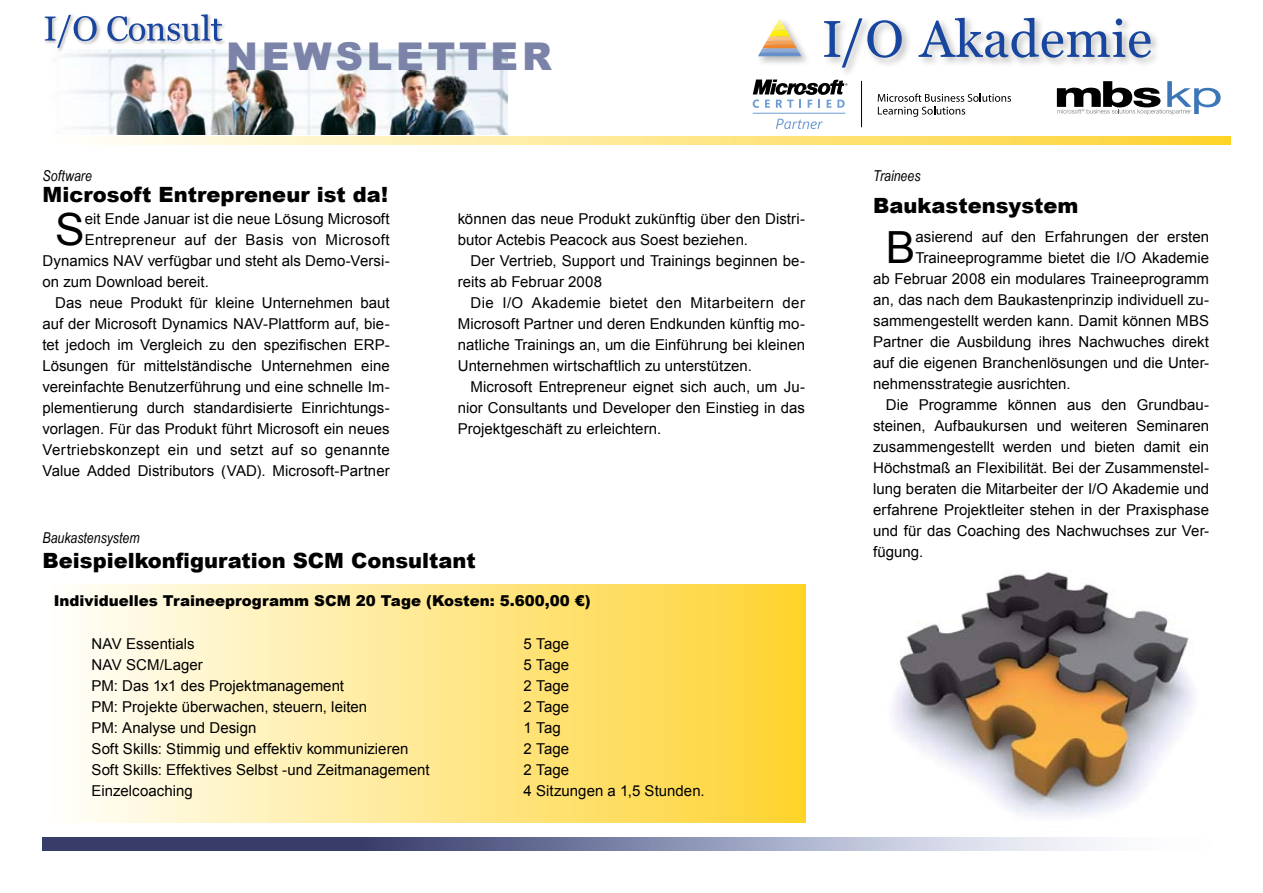
<style>
.page{position:relative;width:1263px;height:893px;background:#fff}
.page>*{position:absolute;margin:0;border:0;box-sizing:border-box;transform-origin:0 0}
.t1{font:44.4px "Arial";color:#000}
.t2{font:900 38.25px "Arial";letter-spacing:.1em;color:#7c83a8}
.t3{font:900 21px "Arial";color:#000}
.t4{font:15px/21px "Arial";letter-spacing:.005em;color:#000}
.t5{font:15px "Arial";letter-spacing:.025em;color:#000}
.t6{font:900 15px "Arial";color:#000}
.t7{font:italic 15px "Arial Narrow";color:#000}
</style>
<div class="page">
<img style="left:64px;top:50px;width:443px;height:84px">
<svg style="left:99px;top:136px;width:1131px;height:9px;background:#fee78f"></svg>
<hr style="left:753px;top:113px;width:92px;height:1px;background:#6d9dd4">
<svg style="left:776px;top:119px;width:47px;height:10px"></svg>
<svg style="left:753px;top:80px;width:94px;height:28px"></svg>
<hr style="left:861px;top:81px;width:1px;height:46px;background:#000">
<svg style="left:878px;top:93px;width:133px;height:24px"></svg>
<svg style="left:1057px;top:81px;width:163px;height:34px"></svg>
<img style="left:57px;top:14px;width:20px;height:39px">
<img style="left:71px;top:14px;width:29px;height:26px">
<svg style="left:45px;top:15px;width:52px;height:33px"></svg>
<img style="left:111px;top:41px;width:15px;height:4px">
<img style="left:126px;top:41px;width:18px;height:4px">
<img style="left:144px;top:41px;width:21px;height:3px">
<img style="left:165px;top:41px;width:15px;height:3px">
<img style="left:180px;top:41px;width:19px;height:3px">
<img style="left:199px;top:41px;width:10px;height:3px">
<img style="left:209px;top:24px;width:16px;height:21px">
<svg style="left:107px;top:14px;width:115px;height:27px"></svg>
<img style="left:758px;top:46px;width:49px;height:18px">
<svg style="left:758px;top:19px;width:43px;height:37px"></svg>
<img style="left:836px;top:68px;width:26px;height:13px">
<svg style="left:824px;top:18px;width:78px;height:50px"></svg>
<img style="left:949px;top:16px;width:30px;height:49px">
<img style="left:1005px;top:17px;width:31px;height:49px">
<img style="left:1107px;top:58px;width:31px;height:8px">
<svg style="left:918px;top:18px;width:233px;height:40px"></svg>
<img style="left:893px;top:572px;width:302px;height:245px">
<div style="left:43px;top:585px;width:762px;height:238px;background:linear-gradient(to right,#fffffc,#fed32e)"></div>
<svg style="left:43px;top:838px;width:1054px;height:12px;background:#7c81a1"></svg>
<h2 class="t2" style="left:226px;top:29px;width:327px">NEWSLETTER</h2>
<p class="t7" style="left:43px;top:165px;width:51px">Software</p>
<p class="t7" style="left:873px;top:165px;width:49px">Trainees</p>
<h3 class="t3" style="left:873px;top:191px;width:207px">Baukastensystem</h3>
<h1 class="t1" style="left:886px;top:218px;width:31px">B</h1>
<p class="t4" style="left:915px;top:226px;width:295px">asierend auf den Erfahrungen der ersten</p>
<h3 class="t3" style="left:43px;top:179px;width:347px">Microsoft Entrepreneur ist da!</h3>
<h1 class="t1" style="left:55px;top:200px;width:31px">S</h1>
<p class="t4" style="left:85px;top:208px;width:306px">eit Ende Januar ist die neue Lösung Microsoft</p>
<p class="t4" style="left:458px;top:208px;width:349px">können das neue Produkt zukünftig über den Distri&shy;butor Actebis Peacock aus Soest beziehen.</p>
<p class="t4" style="left:458px;top:250px;width:349px;text-indent:13px">Der Vertrieb, Support und Trainings beginnen be&shy;reits ab Februar 2008</p>
<p class="t4" style="left:458px;top:292px;width:349px;text-align:justify;text-indent:13px">Die I/O Akademie bietet den Mitarbeitern der Microsoft Partner und deren Endkunden künftig mo&shy;natliche Trainings an, um die Einführung bei kleinen Unternehmen wirtschaftlich zu unterstützen.</p>
<p class="t4" style="left:458px;top:376px;width:349px;text-align:justify;text-indent:13px">Microsoft Entrepreneur eignet sich auch, um Ju&shy;nior Consultants und Developer den Einstieg in das Projektgeschäft zu erleichtern.</p>
<p class="t5" style="left:85px;top:229px;width:306px">Entrepreneur auf der Basis von Microsoft</p>
<p class="t4" style="left:43px;top:250px;width:349px">Dynamics NAV verfügbar und steht als Demo-Versi-</p>
<p class="t4" style="left:42px;top:271px;width:168px">on zum Download bereit.</p>
<p class="t4" style="left:55px;top:292px;width:336px">Das neue Produkt für kleine Unternehmen baut</p>
<p class="t4" style="left:42px;top:313px;width:349px">auf der Microsoft Dynamics NAV-Plattform auf, bie-</p>
<p class="t4" style="left:42px;top:334px;width:348px">tet jedoch im Vergleich zu den spezifischen ERP-</p>
<p class="t4" style="left:42px;top:355px;width:349px">Lösungen für mittelständische Unternehmen eine</p>
<p class="t4" style="left:42px;top:376px;width:349px">vereinfachte Benutzerführung und eine schnelle Im-</p>
<p class="t4" style="left:42px;top:397px;width:349px">plementierung durch standardisierte Einrichtungs-</p>
<p class="t4" style="left:42px;top:418px;width:349px">vorlagen. Für das Produkt führt Microsoft ein neues</p>
<p class="t5" style="left:42px;top:439px;width:349px">Vertriebskonzept ein und setzt auf so genannte</p>
<p class="t4" style="left:42px;top:460px;width:349px">Value Added Distributors (VAD). Microsoft-Partner</p>
<p class="t4" style="left:915px;top:247px;width:295px">Traineeprogramme bietet die I/O Akademie</p>
<p class="t4" style="left:873px;top:268px;width:337px">ab Februar 2008 ein modulares Traineeprogramm</p>
<p class="t4" style="left:873px;top:289px;width:337px">an, das nach dem Baukastenprinzip individuell zu-</p>
<p class="t4" style="left:873px;top:310px;width:337px">sammengestellt werden kann. Damit können MBS</p>
<p class="t4" style="left:873px;top:331px;width:337px">Partner die Ausbildung ihres Nachwuches direkt</p>
<p class="t4" style="left:873px;top:352px;width:337px">auf die eigenen Branchenlösungen und die Unter-</p>
<p class="t4" style="left:873px;top:373px;width:199px">nehmensstrategie ausrichten.</p>
<p class="t4" style="left:886px;top:394px;width:325px">Die Programme können aus den Grundbau-</p>
<p class="t4" style="left:873px;top:415px;width:337px">steinen, Aufbaukursen und weiteren Seminaren</p>
<p class="t4" style="left:873px;top:436px;width:337px">zusammengestellt werden und bieten damit ein</p>
<p class="t4" style="left:873px;top:457px;width:337px">Höchstmaß an Flexibilität. Bei der Zusammenstel-</p>
<p class="t4" style="left:873px;top:478px;width:337px">lung beraten die Mitarbeiter der I/O Akademie und</p>
<p class="t4" style="left:873px;top:499px;width:337px">erfahrene Projektleiter stehen in der Praxisphase</p>
<p class="t4" style="left:873px;top:520px;width:337px">und für das Coaching des Nachwuchses zur Ver-</p>
<p class="t4" style="left:873px;top:541px;width:52px">fügung.</p>
<p class="t7" style="left:43px;top:528px;width:99px">Baukastensystem</p>
<h3 class="t3" style="left:43px;top:545px;width:435px">Beispielkonfiguration SCM Consultant</h3>
<p class="t6" style="left:54px;top:590px;width:538px">Individuelles Traineeprogramm SCM 20 Tage (Kosten: 5.600,00 €)</p>
<p class="t4" style="left:92px;top:633px;width:105px">NAV Essentials</p>
<p class="t4" style="left:524px;top:633px;width:47px">5 Tage</p>
<p class="t4" style="left:92px;top:654px;width:113px">NAV SCM/Lager</p>
<p class="t4" style="left:524px;top:654px;width:47px">5 Tage</p>
<p class="t4" style="left:92px;top:675px;width:254px">PM: Das 1x1 des Projektmanagement</p>
<p class="t4" style="left:524px;top:675px;width:47px">2 Tage</p>
<p class="t4" style="left:92px;top:696px;width:277px">PM: Projekte überwachen, steuern, leiten</p>
<p class="t4" style="left:524px;top:696px;width:47px">2 Tage</p>
<p class="t4" style="left:92px;top:717px;width:166px">PM: Analyse und Design</p>
<p class="t4" style="left:524px;top:717px;width:39px">1 Tag</p>
<p class="t4" style="left:92px;top:738px;width:318px">Soft Skills: Stimmig und effektiv kommunizieren</p>
<p class="t4" style="left:524px;top:738px;width:47px">2 Tage</p>
<p class="t4" style="left:92px;top:759px;width:340px">Soft Skills: Effektives Selbst -und Zeitmanagement</p>
<p class="t4" style="left:524px;top:759px;width:47px">2 Tage</p>
<p class="t4" style="left:92px;top:780px;width:103px">Einzelcoaching</p>
<p class="t4" style="left:524px;top:780px;width:183px">4 Sitzungen a 1,5 Stunden.</p>
</div>
